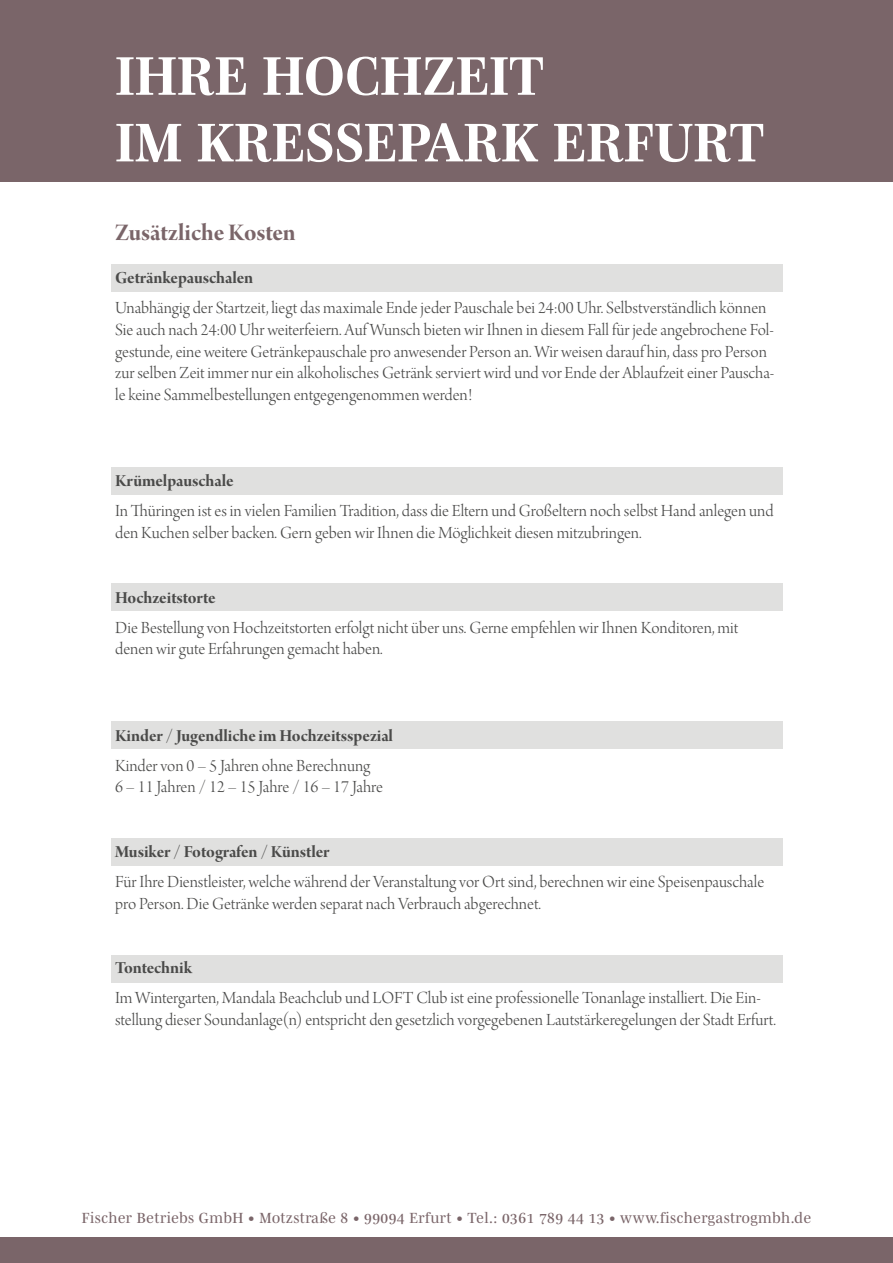
<style>
.page{position:relative;width:893px;height:1263px;background:#fff}
.page>*{position:absolute;margin:0;border:0;box-sizing:border-box;transform-origin:0 0}
.t1{font:700 55.5px/66.6px "Mencken Std";color:#fff}
.t2{font:25.5px "Arno Pro Bold Display";letter-spacing:-.005em;color:#7a6569}
.t3{font:18px/21.6px "Arno Pro Light Display";color:#4a4a49}
.t4{font:18px "Arno Pro Bold Display";letter-spacing:-.005em;color:#4a4a49}
.t5{font:15px "Mencken Std";letter-spacing:.03em;color:#7a6569}
</style>
<div class="page">
<div style="left:0;top:1237px;width:893px;height:26px;background:#7a6569"></div>
<div style="left:0;top:0;width:893px;height:181px;background:#7a6569"></div>
<div style="left:111px;top:955px;width:671px;height:27px;background:#e0e0df"></div>
<div style="left:111px;top:839px;width:671px;height:27px;background:#e0e0df"></div>
<div style="left:111px;top:721px;width:671px;height:27px;background:#e0e0df"></div>
<div style="left:111px;top:584px;width:671px;height:27px;background:#e0e0df"></div>
<div style="left:111px;top:468px;width:671px;height:27px;background:#e0e0df"></div>
<div style="left:111px;top:264px;width:671px;height:27px;background:#e0e0df"></div>
<h1 class="t1" style="left:115px;top:42px;width:651px">IHRE HOCHZEIT<br>IM KRESSEPARK ERFURT</h1>
<h2 class="t2" style="left:115px;top:218px;width:182px">Zusätzliche Kosten</h2>
<p class="t4" style="left:115px;top:268px;width:140px">Getränkepauschalen</p>
<p class="t3" style="left:115px;top:298px;width:661px">Unabhängig der Startzeit, liegt das maximale Ende jeder Pauschale bei 24:00 Uhr. Selbstverständlich können Sie auch nach 24:00 Uhr weiterfeiern. Auf Wunsch bieten wir Ihnen in diesem Fall für jede angebrochene Fol&shy;gestunde, eine weitere Getränkepauschale pro anwesender Person an. Wir weisen darauf hin, dass pro Person zur selben Zeit immer nur ein alkoholisches Getränk serviert wird und vor Ende der Ablaufzeit einer Pauscha&shy;le keine Sammelbestellungen entgegengenommen werden!</p>
<p class="t4" style="left:115px;top:471px;width:120px">Krümelpauschale</p>
<p class="t3" style="left:115px;top:501px;width:660px">In Thüringen ist es in vielen Familien Tradition, dass die Eltern und Großeltern noch selbst Hand anlegen und den Kuchen selber backen. Gern geben wir Ihnen die Möglichkeit diesen mitzubringen.</p>
<p class="t4" style="left:115px;top:587px;width:102px">Hochzeitstorte</p>
<p class="t3" style="left:115px;top:618px;width:625px">Die Bestellung von Hochzeitstorten erfolgt nicht über uns. Gerne empfehlen wir Ihnen Konditoren, mit denen wir gute Erfahrungen gemacht haben.</p>
<p class="t4" style="left:115px;top:725px;width:279px">Kinder / Jugendliche im Hochzeitsspezial</p>
<p class="t3" style="left:115px;top:756px;width:269px">Kinder von 0 – 5 Jahren ohne Berechnung<br>6 – 11 Jahren / 12 – 15 Jahre / 16 – 17 Jahre</p>
<p class="t4" style="left:115px;top:842px;width:216px">Musiker / Fotografen / Künstler</p>
<p class="t3" style="left:115px;top:872px;width:650px">Für Ihre Dienstleister, welche während der Veranstaltung vor Ort sind, berechnen wir eine Speisenpauschale pro Person. Die Getränke werden separat nach Verbrauch abgerechnet.</p>
<p class="t4" style="left:115px;top:958px;width:79px">Tontechnik</p>
<p class="t3" style="left:115px;top:988px;width:662px">Im Wintergarten, Mandala Beachclub und LOFT Club ist eine professionelle Tonanlage installiert. Die Ein&shy;stellung dieser Soundanlage(n) entspricht den gesetzlich vorgegebenen Lautstärkeregelungen der Stadt Erfurt.</p>
<p class="t5" style="left:82px;top:1209px;width:731px">Fischer Betriebs GmbH • Motzstraße 8 • 99094 Erfurt • Tel.: 0361 789 44 13 • www.fischergastrogmbh.de</p>
</div>
